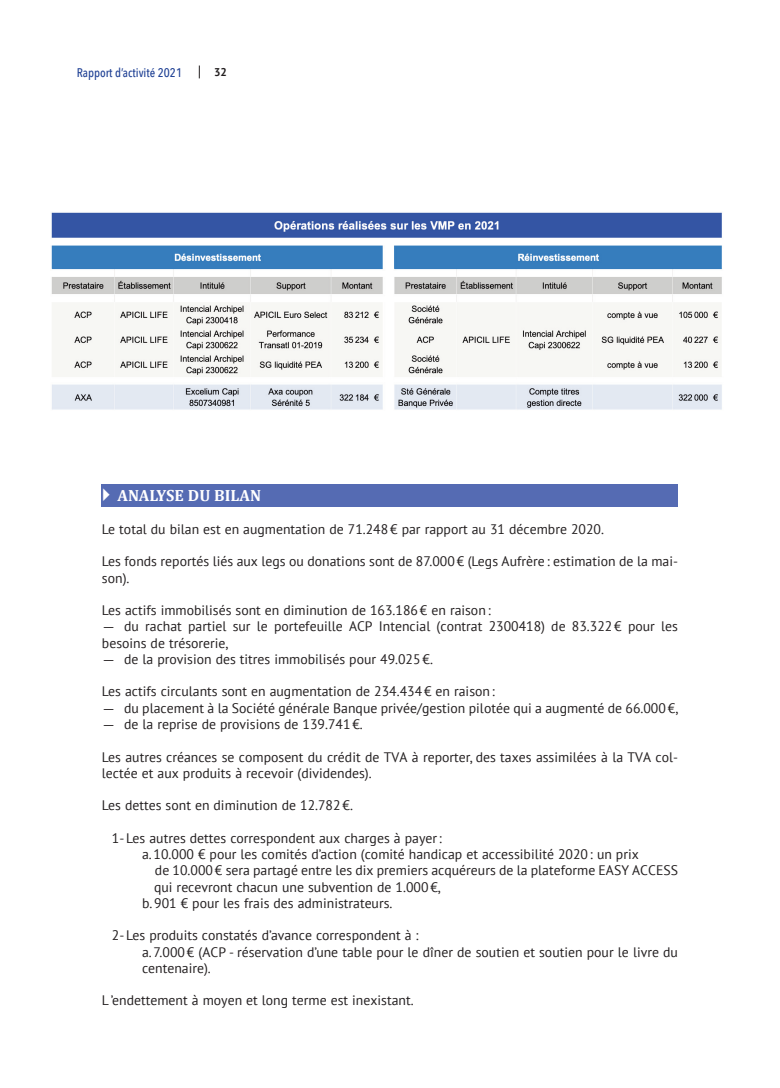
<style>
.page{position:relative;width:780px;height:1088px;background:#fff}
.page>*{position:absolute;margin:0;border:0;box-sizing:border-box;transform-origin:0 0}
.t1{font:700 16.25px "Cambria";color:#fff}
.t2{font:13.75px/16.2px "PT Sans";color:#231f20}
.t3{font:500 12.5px "Avenir Next Condensed";letter-spacing:-.005em;color:#214295}
.t4{font:700 11.25px "PT Sans";color:#231f20}
.s1{font-family:"Helvetica";font-size:12.5px}
</style>
<div class="page">
<div style="left:102px;top:484px;width:576px;height:23px;background:#556bb3"></div>
<svg style="left:199px;top:66px;width:1px;height:12px"></svg>
<img style="left:51px;top:212px;width:671px;height:198px">
<p class="t3" style="left:77px;top:64px;width:107px">Rapport d’activité 2021</p>
<p class="t4" style="left:214px;top:66px;width:14px">32</p>
<p class="t1" style="left:117px;top:486px;width:145px">ANALYSE DU BILAN</p>
<p class="t2" style="left:102px;top:521px;width:503px">Le total du bilan est en augmentation de 71.248 € par rapport au 31 décembre 2020.</p>
<p class="t2" style="left:102px;top:554px;width:577px">Les fonds reportés liés aux legs ou donations sont de 87.000€ (Legs Aufrère : estimation de la mai&shy;son).</p>
<p class="t2" style="left:102px;top:603px;width:390px">Les actifs immobilisés sont en diminution de 163.186 € en raison:</p>
<p class="t2" style="left:102px;top:619px;width:577px"><span class="s1">—</span> du rachat partiel sur le portefeuille ACP Intencial (contrat 2300418) de 83.322 € pour les besoins de trésorerie,</p>
<p class="t2" style="left:103px;top:651px;width:332px"><span class="s1">—</span> de la provision des titres immobilisés pour 49.025 €.</p>
<p class="t2" style="left:102px;top:684px;width:394px">Les actifs circulants sont en augmentation de 234.434 € en raison:</p>
<p class="t2" style="left:103px;top:700px;width:577px"><span class="s1">—</span> du placement à la Société générale Banque privée/gestion pilotée qui a augmenté de 66.000 €,</p>
<p class="t2" style="left:103px;top:716px;width:262px"><span class="s1">—</span> de la reprise de provisions de 139.741 €.</p>
<p class="t2" style="left:102px;top:749px;width:577px">Les autres créances se composent du crédit de TVA à reporter, des taxes assimilées à la TVA col&shy;lectée et aux produits à recevoir (dividendes).</p>
<p class="t2" style="left:102px;top:798px;width:252px">Les dettes sont en diminution de 12.782 €.</p>
<p class="t2" style="left:112px;top:830px;width:331px">1- Les autres dettes correspondent aux charges à payer:</p>
<p class="t2" style="left:142px;top:846px;width:498px">a.10.000 € pour les comités d’action (comité handicap et accessibilité 2020: un prix</p>
<p class="t2" style="left:155px;top:863px;width:524px">de 10.000€ sera partagé entre les dix premiers acquéreurs de la plateforme EASY ACCESS</p>
<p class="t2" style="left:154px;top:879px;width:288px">qui recevront chacun une subvention de 1.000 €,</p>
<p class="t2" style="left:142px;top:895px;width:252px">b. 901 € pour les frais des administrateurs.</p>
<p class="t2" style="left:112px;top:928px;width:308px">2- Les produits constatés d’avance correspondent à :</p>
<p class="t2" style="left:142px;top:944px;width:537px">a.7.000€ (ACP - réservation d’une table pour le dîner de soutien et soutien pour le livre du centenaire).</p>
<p class="t2" style="left:102px;top:993px;width:313px">L ’endettement à moyen et long terme est inexistant.</p>
</div>
